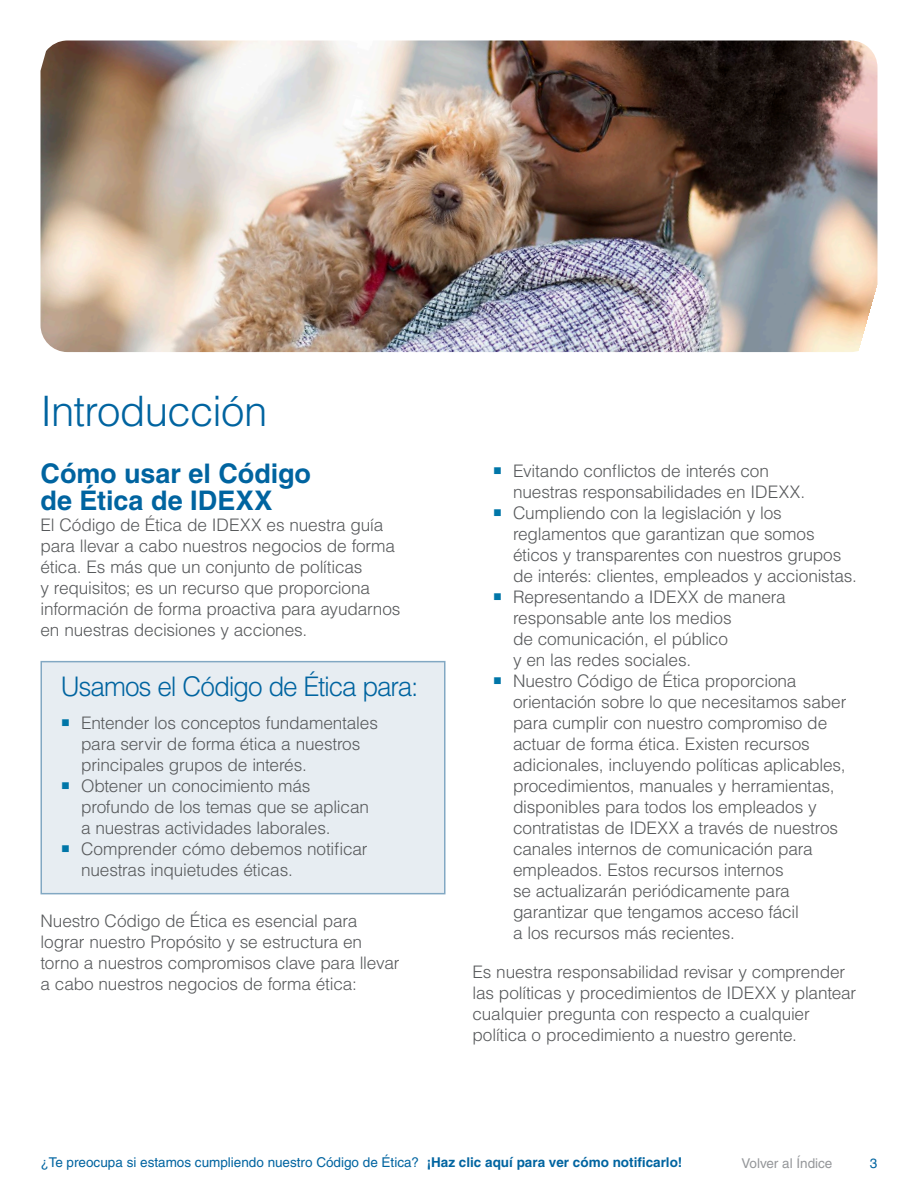
<style>
.page{position:relative;width:918px;height:1188px;background:#fff}
.page>*{position:absolute;margin:0;border:0;box-sizing:border-box;transform-origin:0 0}
.Subsubhead{font:300 42px "Helvetica";letter-spacing:-.02em;color:#0064a0}
.Subsubhead_2{font:700 27px/27px "Helvetica";color:#0064a0}
.BulletedList_-_Head{font:300 27px "Helvetica";letter-spacing:-.045em;color:#0064a0}
.Body_Copy{font:300 17.25px/21px "Helvetica";letter-spacing:-.01em;color:#57595b}
.t1{font:13.5px "Helvetica";color:#0064a0}
.t2{font:13.5px "Helvetica";color:#95979a}
.s1{font-weight:700}
</style>
<div class="page">
<div style="left:40px;top:661px;width:406px;height:233px;background:#e7edf2;border:2px solid #82a8c3"></div>
<img style="left:40px;top:40px;width:838px;height:312px">
<p class="Subsubhead" style="left:40px;top:385px;width:229px">Introducción</p>
<p class="Subsubhead_2" style="left:40px;top:460px;width:272px">Cómo usar el Código de Ética de IDEXX</p>
<p class="Body_Copy" style="left:40px;top:514px;width:361px">El Código de Ética de IDEXX es nuestra guía para llevar a cabo nuestros negocios de forma ética. Es más que un conjunto de políticas<br>y requisitos; es un recurso que proporciona información de forma proactiva para ayudarnos en nuestras decisiones y acciones.</p>
<p class="BulletedList_-_Head" style="left:61px;top:670px;width:359px">Usamos el Código de Ética para:</p>
<p class="Body_Copy" style="left:81px;top:712px;width:298px">Entender los conceptos fundamentales para servir de forma ética a nuestros principales grupos de interés.</p>
<p class="Body_Copy" style="left:81px;top:775px;width:290px">Obtener un conocimiento más profundo de los temas que se aplican a nuestras actividades laborales.</p>
<p class="Body_Copy" style="left:81px;top:838px;width:288px">Comprender cómo debemos notificar nuestras inquietudes éticas.</p>
<p class="Body_Copy" style="left:40px;top:910px;width:361px">Nuestro Código de Ética es esencial para lograr nuestro Propósito y se estructura en torno a nuestros compromisos clave para llevar a cabo nuestros negocios de forma ética:</p>
<p class="Body_Copy" style="left:513px;top:460px;width:290px">Evitando conflictos de interés con nuestras responsabilidades en IDEXX.</p>
<p class="Body_Copy" style="left:513px;top:502px;width:342px">Cumpliendo con la legislación y los reglamentos que garantizan que somos éticos y transparentes con nuestros grupos de interés: clientes, empleados y accionistas.</p>
<p class="Body_Copy" style="left:513px;top:586px;width:274px">Representando a IDEXX de manera responsable ante los medios<br>de comunicación, el público<br>y en las redes sociales.</p>
<p class="Body_Copy" style="left:513px;top:670px;width:335px">Nuestro Código de Ética proporciona orientación sobre lo que necesitamos saber para cumplir con nuestro compromiso de actuar de forma ética. Existen recursos adicionales, incluyendo políticas aplicables, procedimientos, manuales y herramientas, disponibles para todos los empleados y contratistas de IDEXX a través de nuestros canales internos de comunicación para empleados. Estos recursos internos<br>se actualizarán periódicamente para garantizar que tengamos acceso fácil<br>a los recursos más recientes.</p>
<p class="Body_Copy" style="left:472px;top:961px;width:385px">Es nuestra responsabilidad revisar y comprender las políticas y procedimientos de IDEXX y plantear cualquier pregunta con respecto a cualquier política o procedimiento a nuestro gerente.</p>
<p class="t1" style="left:40px;top:1154px;width:643px">¿Te preocupa si estamos cumpliendo nuestro Código de Ética? <span class="s1">¡Haz clic aquí para ver cómo notificarlo!</span></p>
<p class="t2" style="left:742px;top:1155px;width:92px">Volver al Índice</p>
<p class="t1" style="left:870px;top:1155px;width:9px">3</p>
</div>
